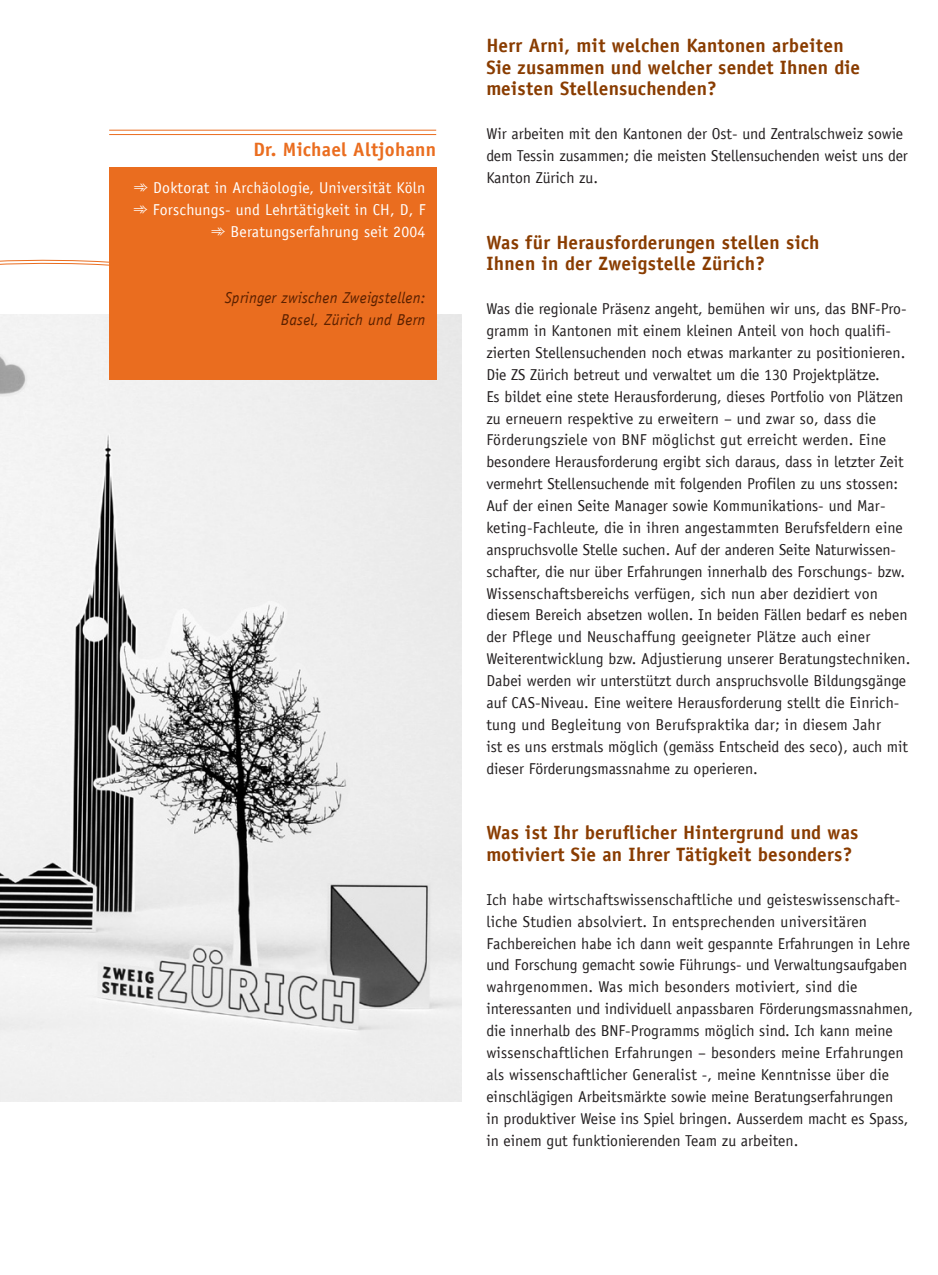
<style>
.page{position:relative;width:938px;height:1275px;background:#fff}
.page>*{position:absolute;margin:0;border:0;box-sizing:border-box;transform-origin:0 0}
.t1{font:700 19.25px/21.9px "Officina Sans LT";letter-spacing:.015em;color:#893c00}
.t2{font:700 19.25px "Officina Sans LT";letter-spacing:.015em;color:#ea6d1f}
.t3{font:15.75px/21.9px "Officina Sans LT";color:#231f20}
.t4{font:15.75px/21.9px "Officina Sans LT";letter-spacing:.015em;color:#fff;text-align:right}
.t5{font:italic 15.75px/21.9px "Officina Sans LT";letter-spacing:.015em;color:#5c2100;text-align:right}
</style>
<div class="page">
<img style="left:0;top:314px;width:461px;height:788px">
<svg style="left:0;top:259px;width:125px;height:542px"></svg>
<div style="left:109px;top:168px;width:327px;height:212px;background:#ea6d1f"></div>
<hr style="left:109px;top:130px;width:327px;height:1px;background:#ea6d1f">
<hr style="left:109px;top:134px;width:327px;height:1px;background:#ea6d1f">
<p class="t2" style="left:253px;top:137px;width:184px">Dr. Michael Altjohann</p>
<p class="t4" style="left:133px;top:177px;width:293px">➾ Doktorat in Archäologie, Universität Köln ➾ Forschungs- und Lehrtätigkeit in CH, D, F ➾ Beratungserfahrung seit 2004</p>
<p class="t5" style="left:225px;top:286px;width:202px">Springer zwischen Zweigstellen:<br>Basel, Zürich und Bern</p>
<p class="t1" style="left:486px;top:34px;width:375px">Herr Arni, mit welchen Kantonen arbeiten<br>Sie zusammen und welcher sendet Ihnen die meisten Stellensuchenden?</p>
<p class="t3" style="left:486px;top:123px;width:423px">Wir arbeiten mit den Kantonen der Ost- und Zentralschweiz sowie dem Tessin zusammen; die meisten Stellensuchenden weist uns der<br>Kanton Zürich zu.</p>
<p class="t1" style="left:486px;top:231px;width:335px">Was für Herausforderungen stellen sich<br>Ihnen in der Zweigstelle Zürich?</p>
<p class="t3" style="left:486px;top:298px;width:425px">Was die regionale Präsenz angeht, bemühen wir uns, das BNF-Pro&shy;gramm in Kantonen mit einem kleinen Anteil von hoch qualifi&shy;zierten Stellensuchenden noch etwas markanter zu positionieren.<br>Die ZS Zürich betreut und verwaltet um die 130 Projektplätze.<br>Es bildet eine stete Herausforderung, dieses Portfolio von Plätzen zu erneuern respektive zu erweitern – und zwar so, dass die Förderungsziele von BNF möglichst gut erreicht werden. Eine besondere Herausforderung ergibt sich daraus, dass in letzter Zeit vermehrt Stellensuchende mit folgenden Profilen zu uns stossen:<br>Auf der einen Seite Manager sowie Kommunikations- und Mar&shy;keting-Fachleute, die in ihren angestammten Berufsfeldern eine anspruchsvolle Stelle suchen. Auf der anderen Seite Naturwissen&shy;schafter, die nur über Erfahrungen innerhalb des Forschungs- bzw.<br>Wissenschaftsbereichs verfügen, sich nun aber dezidiert von diesem Bereich absetzen wollen. In beiden Fällen bedarf es neben der Pflege und Neuschaffung geeigneter Plätze auch einer Weiterentwicklung bzw. Adjustierung unserer Beratungstechniken.<br>Dabei werden wir unterstützt durch anspruchsvolle Bildungsgänge auf CAS-Niveau. Eine weitere Herausforderung stellt die Einrich&shy;tung und Begleitung von Berufspraktika dar; in diesem Jahr<br>ist es uns erstmals möglich (gemäss Entscheid des seco), auch mit dieser Förderungsmassnahme zu operieren.</p>
<p class="t1" style="left:486px;top:821px;width:373px">Was ist Ihr beruflicher Hintergrund und was motiviert Sie an Ihrer Tätigkeit besonders?</p>
<p class="t3" style="left:486px;top:889px;width:428px">Ich habe wirtschaftswissenschaftliche und geisteswissenschaft&shy;liche Studien absolviert. In entsprechenden universitären Fachbereichen habe ich dann weit gespannte Erfahrungen in Lehre und Forschung gemacht sowie Führungs- und Verwaltungsaufgaben wahrgenommen. Was mich besonders motiviert, sind die interessanten und individuell anpassbaren Förderungsmassnahmen, die innerhalb des BNF-Programms möglich sind. Ich kann meine wissenschaftlichen Erfahrungen – besonders meine Erfahrungen als wissenschaftlicher Generalist -, meine Kenntnisse über die einschlägigen Arbeitsmärkte sowie meine Beratungserfahrungen<br>in produktiver Weise ins Spiel bringen. Ausserdem macht es Spass, in einem gut funktionierenden Team zu arbeiten.</p>
</div>
